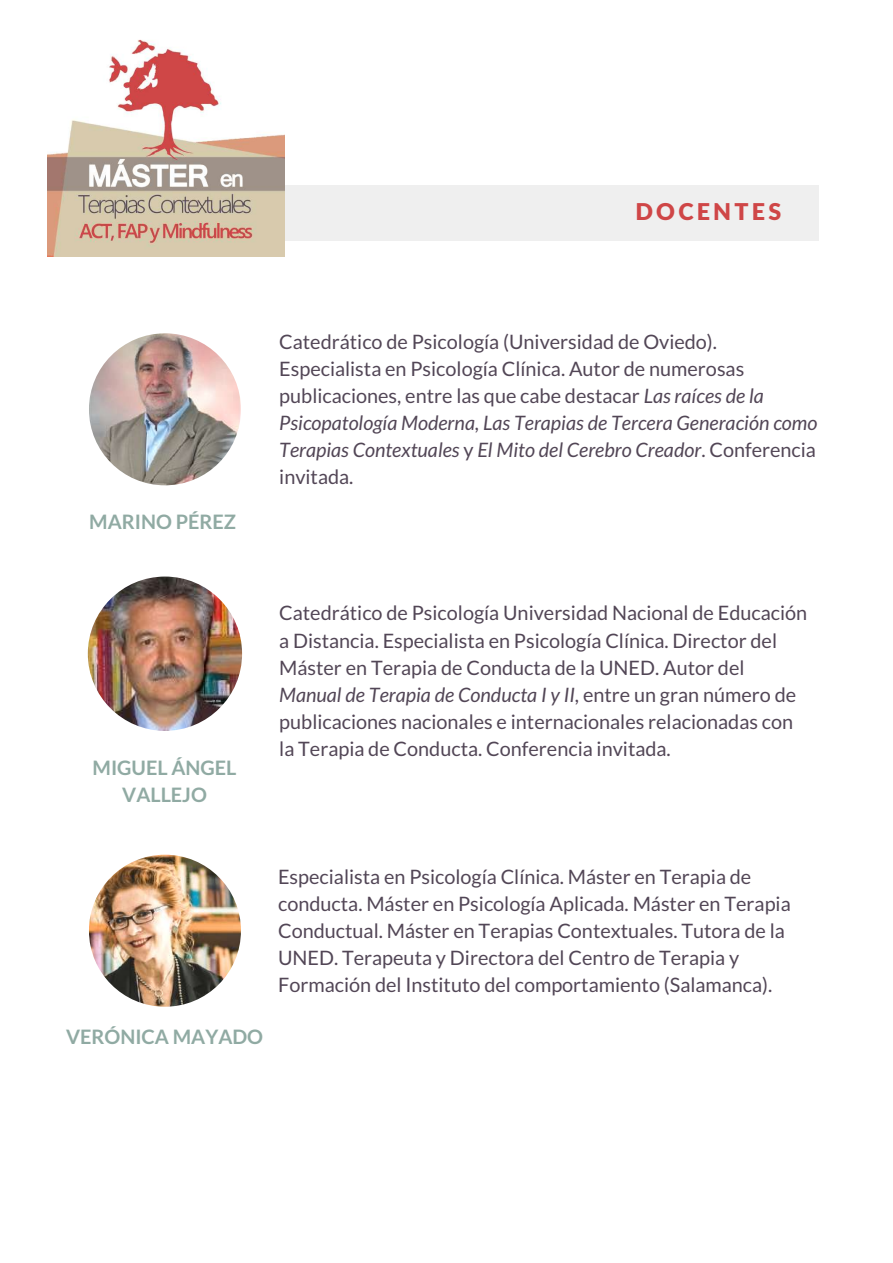
<style>
.page{position:relative;width:893px;height:1263px;background:#fff}
.page>*{position:absolute;margin:0;border:0;box-sizing:border-box;transform-origin:0 0}
.t1{font:900 23.25px "Lato Latin";letter-spacing:.14em;color:#cf4647}
.t2{font:19.8px/27px "Lato";color:#524656}
.t3{font:700 19.8px/27px "Lato";color:#90aaa3;text-align:center}
.s1{font-style:italic}
</style>
<div class="page">
<div style="left:47px;top:186px;width:772px;height:55px;background:#efefef"></div>
<img style="left:88px;top:576px;width:154px;height:155px;border-radius:50%">
<img style="left:89px;top:333px;width:152px;height:152px;border-radius:50%">
<img style="left:47px;top:39px;width:238px;height:218px">
<img style="left:89px;top:855px;width:152px;height:152px;border-radius:50%">
<p class="t1" style="left:635px;top:197px;width:147px">DOCENTES</p>
<p class="t3" style="left:89px;top:508px;width:148px">MARINO PÉREZ</p>
<p class="t2" style="left:279px;top:328px;width:540px">Catedrático de Psicología (Universidad de Oviedo).<br>Especialista en Psicología Clínica. Autor de numerosas publicaciones, entre las que cabe destacar <span class="s1">Las raíces de la Psicopatología Moderna, Las Terapias de Tercera Generación como Terapias Contextuales</span> y <span class="s1">El Mito del Cerebro Creador</span>. Conferencia invitada.</p>
<p class="t3" style="left:93px;top:753px;width:146px">MIGUEL ÁNGEL<br>VALLEJO</p>
<p class="t2" style="left:279px;top:599px;width:529px">Catedrático de Psicología Universidad Nacional de Educación a Distancia. Especialista en Psicología Clínica. Director del Máster en Terapia de Conducta de la UNED. Autor del <span class="s1">Manual de Terapia de Conducta I y II</span>, entre un gran número de publicaciones nacionales e internacionales relacionadas con la Terapia de Conducta. Conferencia invitada.</p>
<p class="t3" style="left:66px;top:1023px;width:199px">VERÓNICA MAYADO</p>
<p class="t2" style="left:278px;top:863px;width:514px">Especialista en Psicología Clínica. Máster en Terapia de conducta. Máster en Psicología Aplicada. Máster en Terapia Conductual. Máster en Terapias Contextuales. Tutora de la UNED. Terapeuta y Directora del Centro de Terapia y Formación del Instituto del comportamiento (Salamanca).</p>
</div>
